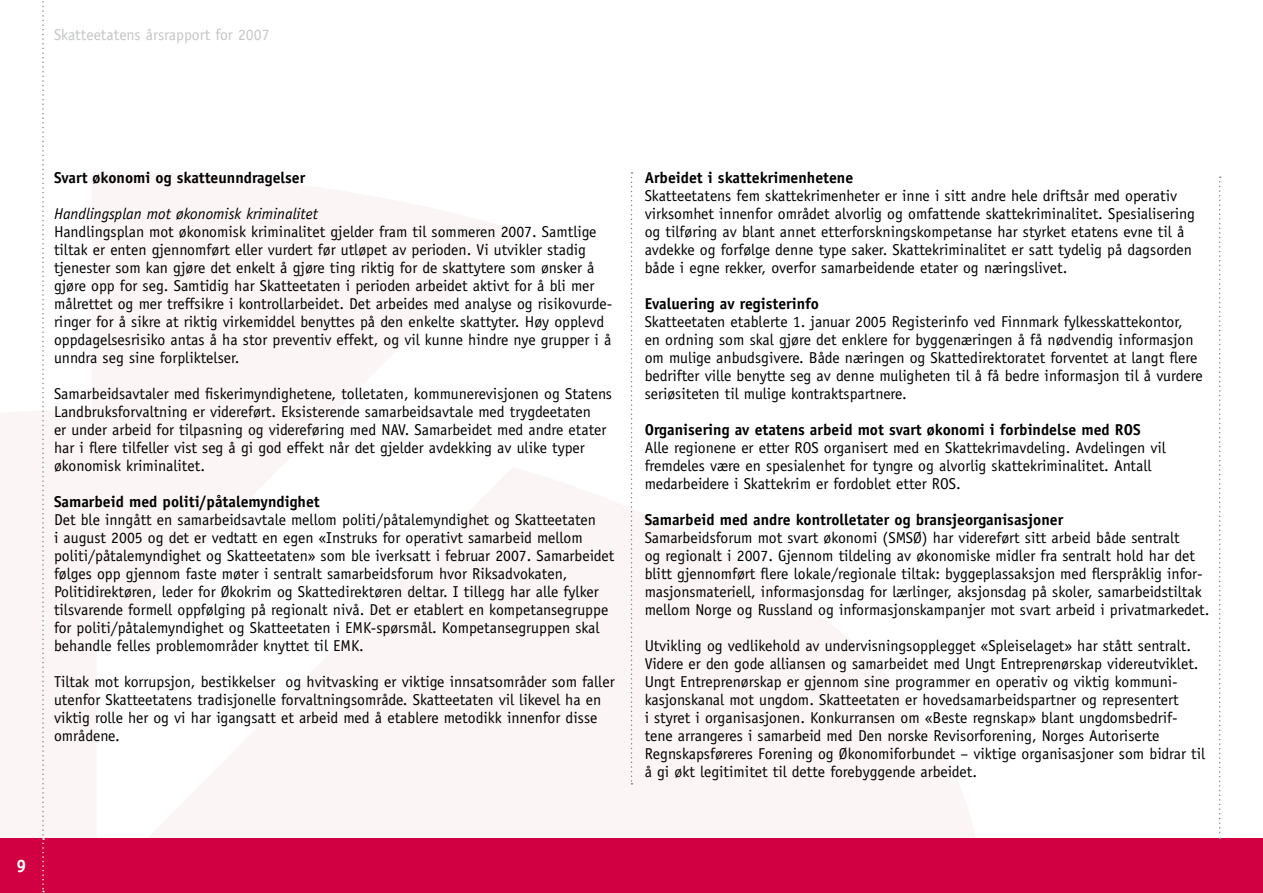
<style>
.page{position:relative;width:1263px;height:893px;background:#fff}
.page>*{position:absolute;margin:0;border:0;box-sizing:border-box;transform-origin:0 0}
.t1{font:700 18px "Officina Sans";color:#fff}
.t2{font:15.75px/18px "Officina Sans";color:#000}
.t3{font:700 15.75px "Officina Sans";color:#000}
.t4{font:italic 15.75px "Officina Sans";color:#000}
.t5{font:15.75px "Officina Sans";color:#c5c6c8}
</style>
<div class="page">
<div style="left:0;top:839px;width:1263px;height:54px;background:#d00043"></div>
<svg style="left:42px;top:1px;width:2px;height:891px"></svg>
<svg style="left:631px;top:172px;width:1px;height:613px"></svg>
<svg style="left:1219px;top:176px;width:2px;height:663px"></svg>
<p class="t5" style="left:54px;top:26px;width:217px">Skatteetatens årsrapport for 2007</p>
<p class="t3" style="left:54px;top:168px;width:253px">Svart økonomi og skatteunndragelser</p>
<p class="t4" style="left:54px;top:205px;width:266px">Handlingsplan mot økonomisk kriminalitet</p>
<p class="t2" style="left:54px;top:223px;width:560px">Handlingsplan mot økonomisk kriminalitet gjelder fram til sommeren 2007. Samtlige tiltak er enten gjennomført eller vurdert før utløpet av perioden. Vi utvikler stadig tjenester som kan gjøre det enkelt å gjøre ting riktig for de skattytere som ønsker å gjøre opp for seg. Samtidig har Skatteetaten i perioden arbeidet aktivt for å bli mer målrettet og mer treffsikre i kontrollarbeidet. Det arbeides med analyse og risikovurde&shy;ringer for å sikre at riktig virkemiddel benyttes på den enkelte skattyter. Høy opplevd oppdagelsesrisiko antas å ha stor preventiv effekt, og vil kunne hindre nye grupper i å unndra seg sine forpliktelser.</p>
<p class="t2" style="left:54px;top:385px;width:560px">Samarbeidsavtaler med fiskerimyndighetene, tolletaten, kommunerevisjonen og Statens Landbruksforvaltning er videreført. Eksisterende samarbeidsavtale med trygdeetaten<br>er under arbeid for tilpasning og videreføring med NAV. Samarbeidet med andre etater har i flere tilfeller vist seg å gi god effekt når det gjelder avdekking av ulike typer økonomisk kriminalitet.</p>
<p class="t3" style="left:54px;top:492px;width:267px">Samarbeid med politi/påtalemyndighet</p>
<p class="t2" style="left:54px;top:511px;width:562px">Det ble inngått en samarbeidsavtale mellom politi/påtalemyndighet og Skatteetaten<br>i august 2005 og det er vedtatt en egen «Instruks for operativt samarbeid mellom politi/påtalemyndighet og Skatteetaten» som ble iverksatt i februar 2007. Samarbeidet følges opp gjennom faste møter i sentralt samarbeidsforum hvor Riksadvokaten, Politidirektøren, leder for Økokrim og Skattedirektøren deltar. I tillegg har alle fylker tilsvarende formell oppfølging på regionalt nivå. Det er etablert en kompetansegruppe for politi/påtalemyndighet og Skatteetaten i EMK-spørsmål. Kompetansegruppen skal behandle felles problemområder knyttet til EMK.</p>
<p class="t2" style="left:54px;top:673px;width:562px">Tiltak mot korrupsjon, bestikkelser og hvitvasking er viktige innsatsområder som faller utenfor Skatteetatens tradisjonelle forvaltningsområde. Skatteetaten vil likevel ha en viktig rolle her og vi har igangsatt et arbeid med å etablere metodikk innenfor disse områdene.</p>
<p class="t3" style="left:645px;top:168px;width:210px">Arbeidet i skattekrimenhetene</p>
<p class="t2" style="left:645px;top:187px;width:552px">Skatteetatens fem skattekrimenheter er inne i sitt andre hele driftsår med operativ virksomhet innenfor området alvorlig og omfattende skattekriminalitet. Spesialisering og tilføring av blant annet etterforskningskompetanse har styrket etatens evne til å avdekke og forfølge denne type saker. Skattekriminalitet er satt tydelig på dagsorden både i egne rekker, overfor samarbeidende etater og næringslivet.</p>
<p class="t3" style="left:645px;top:294px;width:176px">Evaluering av registerinfo</p>
<p class="t2" style="left:645px;top:313px;width:559px">Skatteetaten etablerte 1. januar 2005 Registerinfo ved Finnmark fylkesskattekontor,<br>en ordning som skal gjøre det enklere for byggenæringen å få nødvendig informasjon om mulige anbudsgivere. Både næringen og Skattedirektoratet forventet at langt flere bedrifter ville benytte seg av denne muligheten til å få bedre informasjon til å vurdere seriøsiteten til mulige kontraktspartnere.</p>
<p class="t3" style="left:645px;top:420px;width:497px">Organisering av etatens arbeid mot svart økonomi i forbindelse med ROS</p>
<p class="t2" style="left:645px;top:439px;width:523px">Alle regionene er etter ROS organisert med en Skattekrimavdeling. Avdelingen vil fremdeles være en spesialenhet for tyngre og alvorlig skattekriminalitet. Antall medarbeidere i Skattekrim er fordoblet etter ROS.</p>
<p class="t3" style="left:645px;top:510px;width:420px">Samarbeid med andre kontrolletater og bransjeorganisasjoner</p>
<p class="t2" style="left:645px;top:529px;width:566px">Samarbeidsforum mot svart økonomi (SMSØ) har videreført sitt arbeid både sentralt<br>og regionalt i 2007. Gjennom tildeling av økonomiske midler fra sentralt hold har det blitt gjennomført flere lokale/regionale tiltak: byggeplassaksjon med flerspråklig infor&shy;masjonsmateriell, informasjonsdag for lærlinger, aksjonsdag på skoler, samarbeidstiltak mellom Norge og Russland og informasjonskampanjer mot svart arbeid i privatmarkedet.</p>
<p class="t2" style="left:645px;top:637px;width:562px">Utvikling og vedlikehold av undervisningsopplegget «Spleiselaget» har stått sentralt.<br>Videre er den gode alliansen og samarbeidet med Ungt Entreprenørskap videreutviklet.<br>Ungt Entreprenørskap er gjennom sine programmer en operativ og viktig kommuni&shy;kasjonskanal mot ungdom. Skatteetaten er hovedsamarbeidspartner og representert<br>i styret i organisasjonen. Konkurransen om «Beste regnskap» blant ungdomsbedrif&shy;tene arrangeres i samarbeid med Den norske Revisorforening, Norges Autoriserte Regnskapsføreres Forening og Økonomiforbundet – viktige organisasjoner som bidrar til å gi økt legitimitet til dette forebyggende arbeidet.</p>
<p class="t1" style="left:16px;top:854px;width:12px">9</p>
</div>
